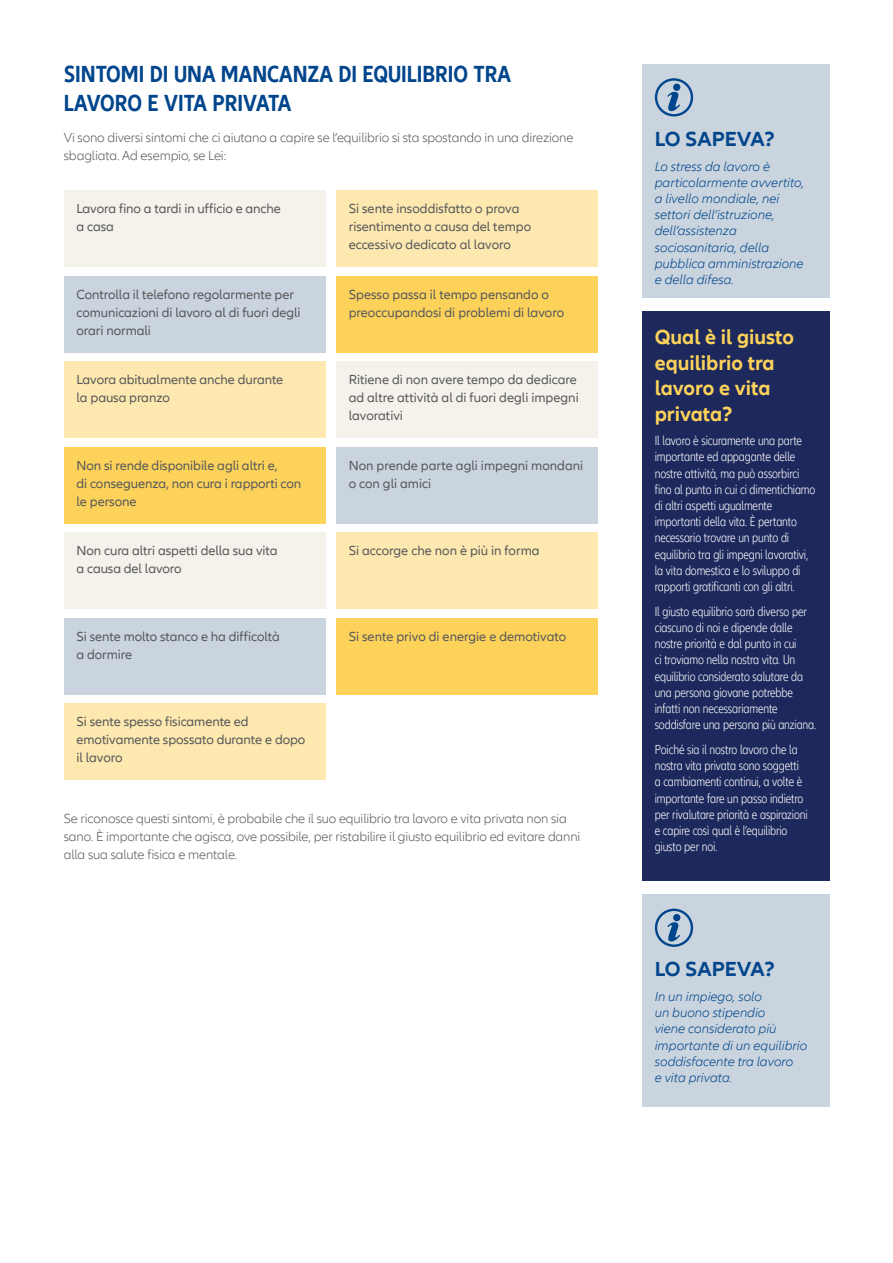
<style>
.page{position:relative;width:893px;height:1263px;background:#fff}
.page>*{position:absolute;margin:0;border:0;box-sizing:border-box;transform-origin:0 0}
.t1{font:700 condensed 24px/28.8px "Allianz Neo";color:#01468c}
.t2{font:700 21px/25.5px "Allianz Neo";color:#fcd25a}
.t3{font:700 21px "Allianz Neo";color:#01468c}
.t4{font:300 condensed 13.5px/16.2px "Allianz Neo";letter-spacing:-.01em;color:#fff}
.t5{font:13.5px/18px "Allianz Neo";letter-spacing:-.005em;color:#57585a}
.t6{font:300 13.5px/18px "Allianz Neo";letter-spacing:-.01em;color:#57585a}
.t7{font:italic 300 13.5px/16.2px "Allianz Neo";color:#01468c}
</style>
<div class="page">
<div style="left:64px;top:190px;width:261px;height:77px;background:#f4f2ea"></div>
<div style="left:64px;top:276px;width:261px;height:76px;background:#cad4de"></div>
<div style="left:64px;top:361px;width:261px;height:77px;background:#fde8af"></div>
<div style="left:64px;top:447px;width:261px;height:76px;background:#fcd25a"></div>
<div style="left:64px;top:532px;width:261px;height:77px;background:#f4f2ea"></div>
<div style="left:64px;top:618px;width:261px;height:76px;background:#cad4de"></div>
<div style="left:64px;top:703px;width:261px;height:77px;background:#fde8af"></div>
<div style="left:336px;top:190px;width:261px;height:77px;background:#fde8b0"></div>
<div style="left:336px;top:276px;width:261px;height:76px;background:#fcd25a"></div>
<div style="left:336px;top:361px;width:261px;height:77px;background:#f4f2ea"></div>
<div style="left:336px;top:447px;width:261px;height:76px;background:#cad4de"></div>
<div style="left:336px;top:532px;width:261px;height:77px;background:#fde8b0"></div>
<div style="left:336px;top:618px;width:261px;height:76px;background:#fcd25a"></div>
<div style="left:642px;top:311px;width:187px;height:570px;background:#1d285c"></div>
<div style="left:642px;top:64px;width:187px;height:234px;background:#cad4de"></div>
<div style="left:642px;top:894px;width:187px;height:213px;background:#cad4de"></div>
<svg style="left:655px;top:78px;width:38px;height:38px"></svg>
<svg style="left:655px;top:909px;width:38px;height:38px"></svg>
<h1 class="t1" style="left:64px;top:60px;width:449px">SINTOMI DI UNA MANCANZA DI EQUILIBRIO TRA<br>LAVORO E VITA PRIVATA</h1>
<p class="t6" style="left:64px;top:129px;width:511px">Vi sono diversi sintomi che ci aiutano a capire se l’equilibrio si sta spostando in una direzione sbagliata. Ad esempio, se Lei:</p>
<p class="t5" style="left:77px;top:200px;width:206px">Lavora fino a tardi in ufficio e anche a casa</p>
<p class="t5" style="left:77px;top:286px;width:226px">Controlla il telefono regolarmente per comunicazioni di lavoro al di fuori degli orari normali</p>
<p class="t5" style="left:77px;top:371px;width:208px">Lavora abitualmente anche durante la pausa pranzo</p>
<p class="t5" style="left:77px;top:457px;width:226px">Non si rende disponibile agli altri e,<br>di conseguenza, non cura i rapporti con le persone</p>
<p class="t5" style="left:77px;top:542px;width:202px">Non cura altri aspetti della sua vita a causa del lavoro</p>
<p class="t5" style="left:77px;top:628px;width:205px">Si sente molto stanco e ha difficoltà a dormire</p>
<p class="t5" style="left:77px;top:713px;width:230px">Si sente spesso fisicamente ed emotivamente spossato durante e dopo il lavoro</p>
<p class="t5" style="left:349px;top:200px;width:184px">Si sente insoddisfatto o prova risentimento a causa del tempo eccessivo dedicato al lavoro</p>
<p class="t5" style="left:349px;top:286px;width:217px">Spesso passa il tempo pensando o preoccupandosi di problemi di lavoro</p>
<p class="t5" style="left:349px;top:371px;width:232px">Ritiene di non avere tempo da dedicare ad altre attività al di fuori degli impegni lavorativi</p>
<p class="t5" style="left:349px;top:457px;width:236px">Non prende parte agli impegni mondani o con gli amici</p>
<p class="t5" style="left:349px;top:542px;width:192px">Si accorge che non è più in forma</p>
<p class="t5" style="left:349px;top:628px;width:219px">Si sente privo di energie e demotivato</p>
<p class="t6" style="left:64px;top:810px;width:518px">Se riconosce questi sintomi, è probabile che il suo equilibrio tra lavoro e vita privata non sia sano. È importante che agisca, ove possibile, per ristabilire il giusto equilibrio ed evitare danni alla sua salute fisica e mentale.</p>
<h2 class="t3" style="left:655px;top:127px;width:122px">LO SAPEVA?</h2>
<p class="t7" style="left:655px;top:158px;width:151px">Lo stress da lavoro è particolarmente avvertito, a livello mondiale, nei settori dell’istruzione, dell’assistenza sociosanitaria, della pubblica amministrazione e della difesa.</p>
<h2 class="t2" style="left:655px;top:325px;width:141px">Qual è il giusto equilibrio tra lavoro e vita privata?</h2>
<p class="t4" style="left:655px;top:433px;width:162px">Il lavoro è sicuramente una parte importante ed appagante delle nostre attività, ma può assorbirci fino al punto in cui ci dimentichiamo di altri aspetti ugualmente importanti della vita. È pertanto necessario trovare un punto di equilibrio tra gli impegni lavorativi, la vita domestica e lo sviluppo di rapporti gratificanti con gli altri.</p>
<p class="t4" style="left:655px;top:604px;width:163px">Il giusto equilibrio sarà diverso per ciascuno di noi e dipende dalle nostre priorità e dal punto in cui<br>ci troviamo nella nostra vita. Un equilibrio considerato salutare da una persona giovane potrebbe infatti non necessariamente soddisfare una persona più anziana.</p>
<p class="t4" style="left:655px;top:742px;width:154px">Poiché sia il nostro lavoro che la nostra vita privata sono soggetti a cambiamenti continui, a volte è importante fare un passo indietro per rivalutare priorità e aspirazioni e capire così qual è l’equilibrio giusto per noi.</p>
<h2 class="t3" style="left:655px;top:957px;width:122px">LO SAPEVA?</h2>
<p class="t7" style="left:655px;top:989px;width:154px">In un impiego, solo<br>un buono stipendio<br>viene considerato più importante di un equilibrio soddisfacente tra lavoro<br>e vita privata.</p>
</div>
